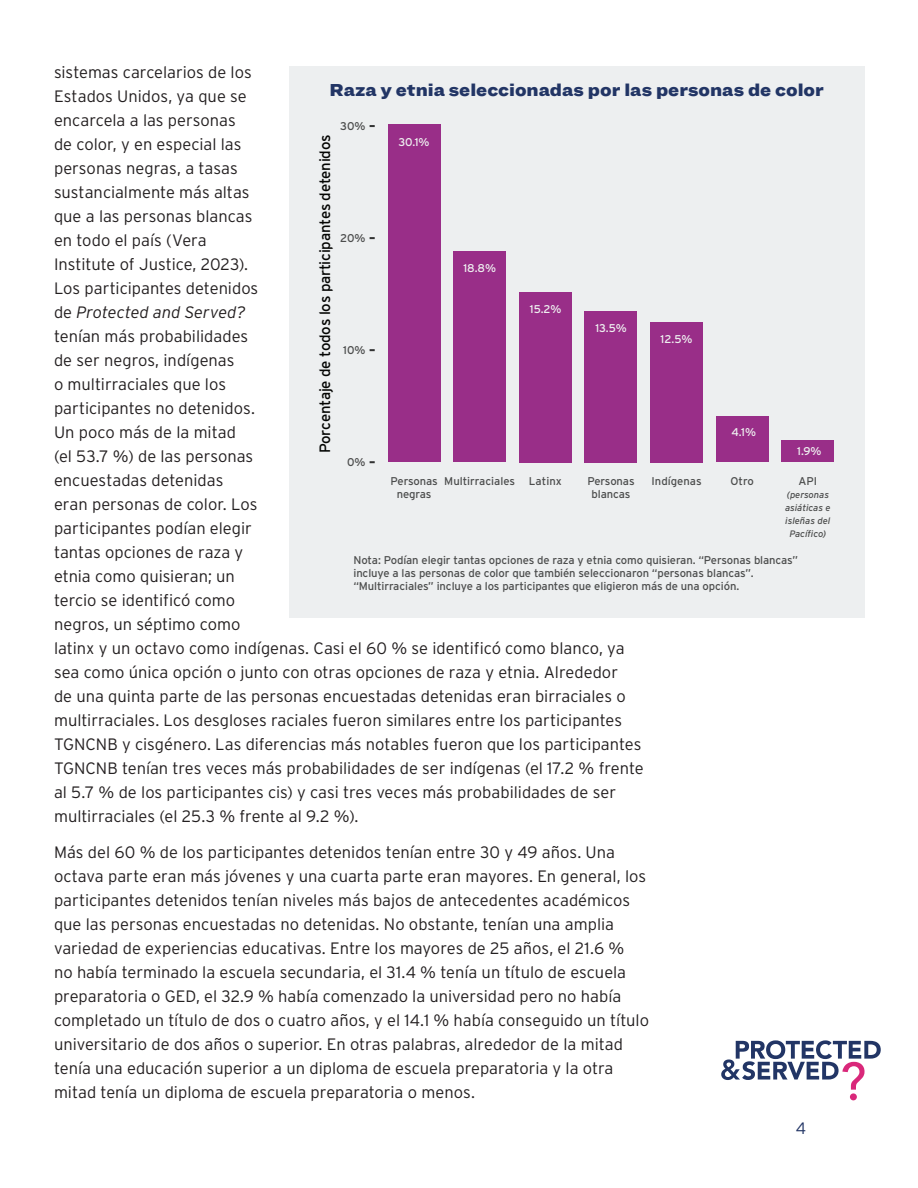
<style>
.page{position:relative;width:918px;height:1188px;background:#fff}
.page>*{position:absolute;margin:0;border:0;box-sizing:border-box;transform-origin:0 0}
.graph_title{font:900 18px "Ringside Wide";color:#223565}
.body{font:300 16.5px/24px "Interstate";color:#231f20}
.t1{font:300 16.5px "Interstate";color:#223565}
.t2{font:15px "Interstate";letter-spacing:-.02em;color:#040503}
.t3{font:11.25px/13.2px "Interstate";letter-spacing:-.01em;color:#4c4d4d;text-align:center}
.t4{font:11.25px "Interstate";color:#eef0f0}
.t5{font:italic 9.3px/13.2px "Interstate";color:#4c4d4d;text-align:center}
.s1{font-style:italic}
</style>
<div class="page">
<svg style="left:721px;top:1040px;width:160px;height:60px"></svg>
<div style="left:289px;top:66px;width:576px;height:552px;background:#edeff0"></div>
<div style="left:650px;top:322px;width:53px;height:140px;background:#992e88"></div>
<div style="left:388px;top:125px;width:52px;height:337px;background:#992e88"></div>
<div style="left:519px;top:292px;width:53px;height:170px;background:#992e88"></div>
<div style="left:782px;top:441px;width:52px;height:21px;background:#992e88"></div>
<div style="left:716px;top:416px;width:52px;height:46px;background:#992e88"></div>
<div style="left:453px;top:252px;width:53px;height:210px;background:#992e88"></div>
<div style="left:585px;top:311px;width:52px;height:151px;background:#992e88"></div>
<p class="body" style="left:54px;top:60px;width:591px">sistemas carcelarios de los<br>Estados Unidos, ya que se<br>encarcela a las personas<br>de color, y en especial las<br>personas negras, a tasas<br>sustancialmente más altas<br>que a las personas blancas<br>en todo el país (Vera<br>Institute of Justice, 2023).<br>Los participantes detenidos<br>de <span class="s1">Protected and Served?<br></span>tenían más probabilidades<br>de ser negros, indígenas<br>o multirraciales que los<br>participantes no detenidos.<br>Un poco más de la mitad<br>(el 53.7 %) de las personas<br>encuestadas detenidas<br>eran personas de color. Los<br>participantes podían elegir<br>tantas opciones de raza y<br>etnia como quisieran; un<br>tercio se identificó como<br>negros, un séptimo como<br>latinx y un octavo como indígenas. Casi el 60 % se identificó como blanco, ya sea como única opción o junto con otras opciones de raza y etnia. Alrededor<br>de una quinta parte de las personas encuestadas detenidas eran birraciales o multirraciales. Los desgloses raciales fueron similares entre los participantes TGNCNB y cisgénero. Las diferencias más notables fueron que los participantes TGNCNB tenían tres veces más probabilidades de ser indígenas (el 17.2 % frente al 5.7 % de los participantes cis) y casi tres veces más probabilidades de ser multirraciales (el 25.3 % frente al 9.2 %).</p>
<p class="body" style="left:54px;top:840px;width:597px">Más del 60 % de los participantes detenidos tenían entre 30 y 49 años. Una octava parte eran más jóvenes y una cuarta parte eran mayores. En general, los participantes detenidos tenían niveles más bajos de antecedentes académicos que las personas encuestadas no detenidas. No obstante, tenían una amplia variedad de experiencias educativas. Entre los mayores de 25 años, el 21.6 %<br>no había terminado la escuela secundaria, el 31.4 % tenía un título de escuela preparatoria o GED, el 32.9 % había comenzado la universidad pero no había completado un título de dos o cuatro años, y el 14.1 % había conseguido un título universitario de dos años o superior. En otras palabras, alrededor de la mitad tenía una educación superior a un diploma de escuela preparatoria y la otra mitad tenía un diploma de escuela preparatoria o menos.</p>
<h4 class="graph_title" style="left:330px;top:76px;width:496px">Raza y etnia seleccionadas por las personas de color</h4>
<p class="t3" style="left:340px;top:119px;width:27px">30%</p>
<p class="t2" style="left:316px;top:453px;width:320px;rotate:-90deg">Porcentaje de todos los participantes detenidos</p>
<p class="t4" style="left:399px;top:135px;width:33px">30.1%</p>
<p class="t3" style="left:340px;top:231px;width:27px">20%</p>
<p class="t4" style="left:463px;top:262px;width:34px">18.8%</p>
<p class="t4" style="left:530px;top:303px;width:33px">15.2%</p>
<p class="t4" style="left:595px;top:322px;width:33px">13.5%</p>
<p class="t4" style="left:661px;top:332px;width:33px">12.5%</p>
<p class="t3" style="left:343px;top:343px;width:24px">10%</p>
<p class="t4" style="left:731px;top:426px;width:26px">4.1%</p>
<p class="t4" style="left:797px;top:445px;width:26px">1.9%</p>
<p class="t3" style="left:347px;top:456px;width:20px">0%</p>
<p class="t3" style="left:391px;top:474px;width:49px">Personas negras</p>
<p class="t3" style="left:444px;top:474px;width:119px">Multirraciales Latinx</p>
<p class="t3" style="left:587px;top:474px;width:49px">Personas blancas</p>
<p class="t3" style="left:652px;top:474px;width:52px">Indígenas</p>
<p class="t3" style="left:731px;top:474px;width:25px">Otro</p>
<p class="t3" style="left:799px;top:474px;width:20px">API</p>
<p class="t5" style="left:785px;top:488px;width:47px">(personas asiáticas e isleñas del<br>Pacífico)</p>
<p class="t3" style="left:353px;top:553px;width:446px;text-align:left">Nota: Podían elegir tantas opciones de raza y etnia como quisieran. “Personas blancas” incluye a las personas de color que también seleccionaron “personas blancas”. “Multirraciales” incluye a los participantes que eligieron más de una opción.</p>
<p class="t1" style="left:796px;top:1119px;width:12px">4</p>
</div>
